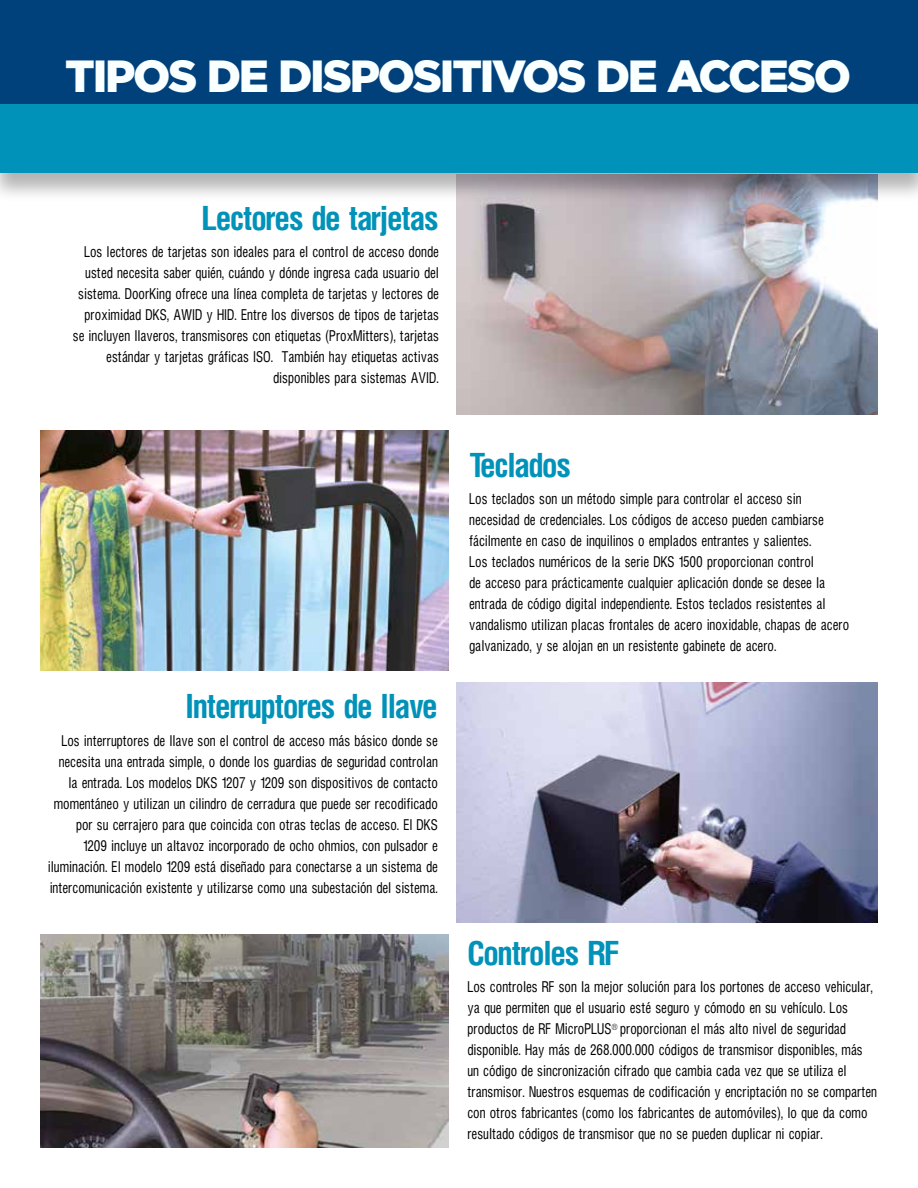
<style>
.page{position:relative;width:918px;height:1188px;background:#fff}
.page>*{position:absolute;margin:0;border:0;box-sizing:border-box;transform-origin:0 0}
.t1{font:900 45px "Gotham";letter-spacing:-.05em;color:#faffff}
.t2{font:700 30px "Hallmarke Cond";letter-spacing:-.05em;color:#0092b8}
.t3{font:13.5px/21px "Hallmarke Cond";color:#000;text-align:right;scale:.9 1}
</style>
<div class="page">
<img style="left:456px;top:203px;width:421px;height:211px">
<img style="left:40px;top:430px;width:408px;height:240px">
<img style="left:456px;top:683px;width:421px;height:240px">
<img style="left:40px;top:934px;width:408px;height:213px">
<div style="left:0;top:52px;width:918px;height:151px;background:#000;opacity:.3"></div>
<div style="left:0;top:52px;width:917px;height:121px;background:#0092b8"></div>
<div style="left:0;top:0;width:917px;height:104px;background:#00417b"></div>
<p class="t1" style="left:65px;top:50px;width:787px">TIPOS DE DISPOSITIVOS DE ACCESO</p>
<p class="t2" style="left:202px;top:197px;width:239px">Lectores de tarjetas</p>
<p class="t3" style="left:73px;top:241px;width:408px">Los lectores de tarjetas son ideales para el control de acceso donde usted necesita saber quién, cuándo y dónde ingresa cada usuario del sistema. DoorKing ofrece una línea completa de tarjetas y lectores de proximidad DKS, AWID y HID. Entre los diversos de tipos de tarjetas se incluyen llaveros, transmisores con etiquetas (ProxMitters), tarjetas estándar y tarjetas gráficas ISO. También hay etiquetas activas disponibles para sistemas AVID.</p>
<p class="t2" style="left:185px;top:685px;width:254px">Interruptores de llave</p>
<p class="t3" style="left:48px;top:730px;width:435px">Los interruptores de llave son el control de acceso más básico donde se necesita una entrada simple, o donde los guardias de seguridad controlan la entrada. Los modelos DKS 1207 y 1209 son dispositivos de contacto momentáneo y utilizan un cilindro de cerradura que puede ser recodificado por su cerrajero para que coincida con otras teclas de acceso. El DKS<br>1209 incluye un altavoz incorporado de ocho ohmios, con pulsador e iluminación. El modelo 1209 está diseñado para conectarse a un sistema de intercomunicación existente y utilizarse como una subestación del sistema.</p>
<p class="t2" style="left:469px;top:444px;width:104px">Teclados</p>
<p class="t3" style="left:469px;top:488px;width:424px;text-align:left">Los teclados son un método simple para controlar el acceso sin necesidad de credenciales. Los códigos de acceso pueden cambiarse fácilmente en caso de inquilinos o emplados entrantes y salientes.<br>Los teclados numéricos de la serie DKS 1500 proporcionan control<br>de acceso para prácticamente cualquier aplicación donde se desee la entrada de código digital independiente. Estos teclados resistentes al vandalismo utilizan placas frontales de acero inoxidable, chapas de acero galvanizado, y se alojan en un resistente gabinete de acero.</p>
<p class="t2" style="left:467px;top:932px;width:154px">Controles RF</p>
<p class="t3" style="left:467px;top:976px;width:457px;text-align:left">Los controles RF son la mejor solución para los portones de acceso vehicular, ya que permiten que el usuario esté seguro y cómodo en su vehículo. Los productos de RF MicroPLUS<sup>®</sup> proporcionan el más alto nivel de seguridad disponible. Hay más de 268.000.000 códigos de transmisor disponibles, más un código de sincronización cifrado que cambia cada vez que se utiliza el transmisor. Nuestros esquemas de codificación y encriptación no se comparten con otros fabricantes (como los fabricantes de automóviles), lo que da como resultado códigos de transmisor que no se pueden duplicar ni copiar.</p>
</div>
